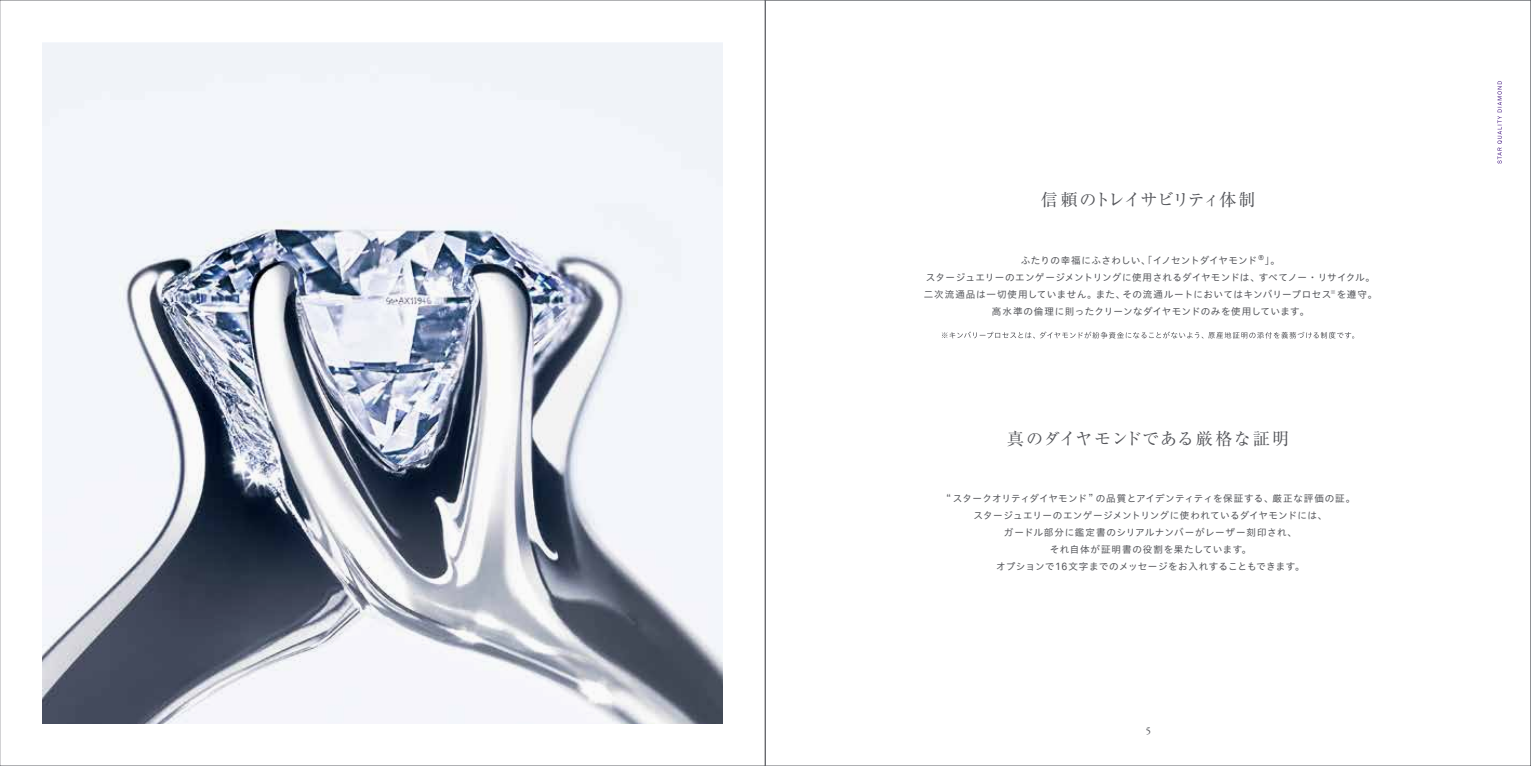
<style>
.page{position:relative;width:1531px;height:766px;background:#fff}
.page>*{position:absolute;margin:0;border:0;box-sizing:border-box;transform-origin:0 0}
.t1{font:16.95px "Ryumin Pro";letter-spacing:.06em;color:#54555a}
.t2{font:16.95px "Ryumin Pro";letter-spacing:-.07em;color:#54555a}
.t3{font:10.65px "Garamond Premr Pro";color:#54555a}
.t4{font:9.6px/17px "Hiragino UD Sans Std W4";letter-spacing:.035em;color:#54555a;text-align:center}
.s1{font-family:"Akkurat";font-size:10.5px}
</style>
<div class="page">
<img style="left:43px;top:43px;width:680px;height:680px">
<svg style="left:1497px;top:81px;width:5px;height:82px"></svg>
<svg style="left:942px;top:331px;width:412px;height:7px"></svg>
<h1 class="t2" style="left:1041px;top:187px;width:216px">信頼のトレイサビリティ体制</h1>
<p class="t4" style="left:924px;top:251px;width:455px">ふたりの幸福にふさわしい、「イノセントダイヤモンド<sup>®</sup>」。<br>スタージュエリーのエンゲージメントリングに使用されるダイヤモンドは、すべてノー・リサイクル。二次流通品は一切使用していません。また、その流通ルートにおいてはキンバリープロセス<sup>※</sup> を遵守。高水準の倫理に則ったクリーンなダイヤモンドのみを使用しています。</p>
<h1 class="t1" style="left:1007px;top:425px;width:284px">真のダイヤモンドである厳格な証明</h1>
<p class="t4" style="left:946px;top:489px;width:411px">“ スタークオリティダイヤモンド ” の品質とアイデンティティを保証する、厳正な評価の証。スタージュエリーのエンゲージメントリングに使われているダイヤモンドには、<br>ガードル部分に鑑定書のシリアルナンバーがレーザー刻印され、<br>それ自体が証明書の役割を果たしています。<br>オプションで<span class="s1">16</span>文字までのメッセージをお入れすることもできます。</p>
<p class="t3" style="left:1145px;top:724px;width:7px">5</p>
</div>
